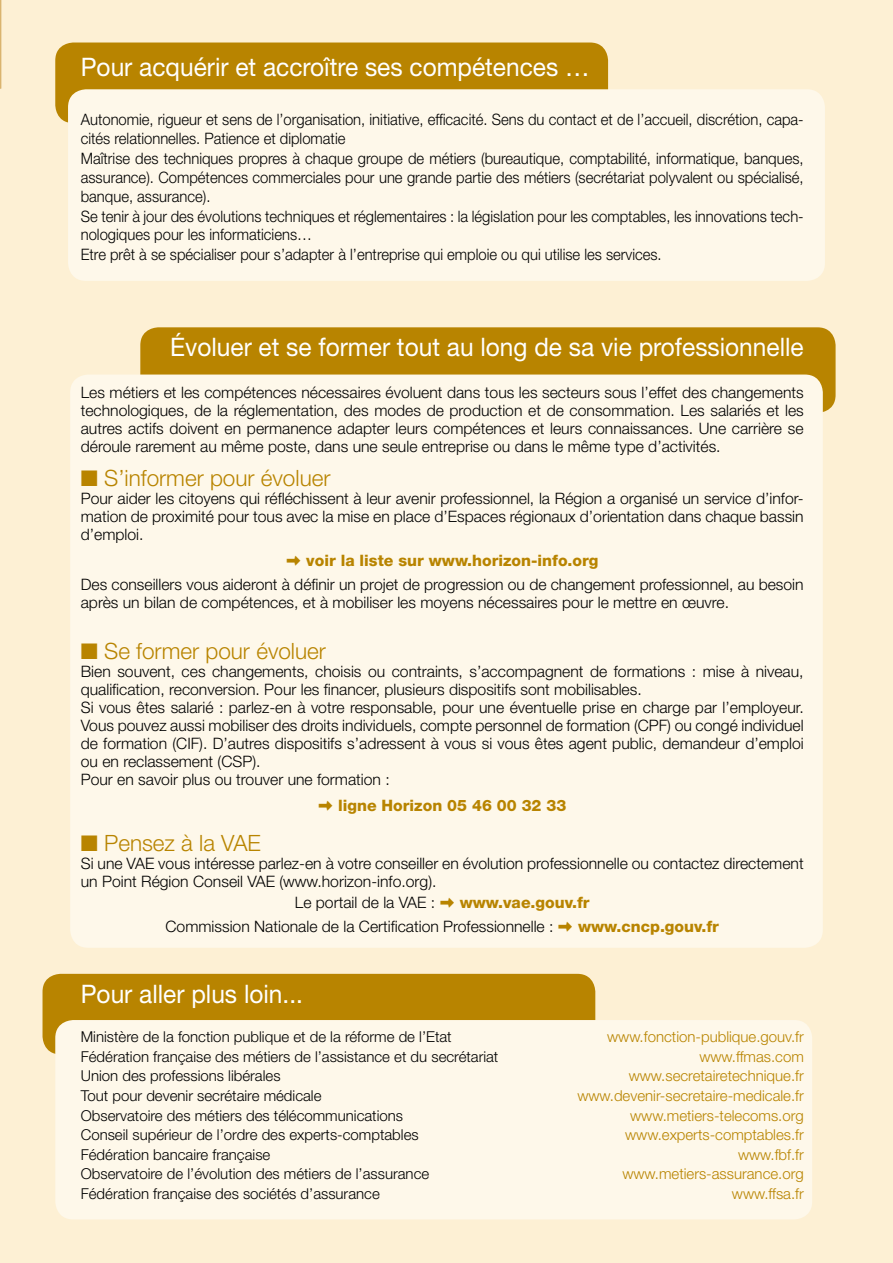
<style>
.page{position:relative;width:893px;height:1263px;background:#fdf0d4}
.page>*{position:absolute;margin:0;border:0;box-sizing:border-box;transform-origin:0 0}
.t1{font:25.5px "Helvetica Neue LT Std";color:#fff;scale:.96 1}
.t2{font:300 22.5px "Helvetica Neue LT Std";color:#b88400}
.t3{font:300 15.75px/18px "Helvetica Neue LT Std";color:#000;text-align:justify}
.t4{font:300 15.75px/19.4px "Helvetica Neue LT Std";color:#000;scale:.94 1}
.t5{font:800 15.75px "Helvetica Neue LT Std";color:#b88400}
.t6{font:300 15px "Helvetica Neue LT Std";color:#000}
.t7{font:300 15px "Helvetica Neue LT Std";color:#b88400}
.s1{font-family:"Ingy Arrows Two";font-weight:400;color:#b88400}
.s2{font-weight:800;color:#b88400}
.s3{font-family:"Ingy Arrows Two";font-weight:400}
</style>
<div class="page">
<svg style="left:0;top:0;width:1px;height:89px"></svg>
<div style="left:55px;top:43px;width:553px;height:80px;background:#b88400;border-radius:18px"></div>
<div style="left:68px;top:89px;width:757px;height:192px;background:#fef8ea;border-radius:18px"></div>
<div style="left:140px;top:327px;width:696px;height:86px;background:#b88400;border-radius:18px"></div>
<div style="left:70px;top:375px;width:753px;height:573px;background:#fef8ea;border-radius:18px"></div>
<div style="left:43px;top:974px;width:552px;height:80px;background:#b88400;border-radius:18px"></div>
<div style="left:55px;top:1020px;width:757px;height:199px;background:#fef8ea;border-radius:18px"></div>
<h1 class="t1" style="left:81px;top:51px;width:531px">Pour acquérir et accroître ses compétences …</h1>
<p class="t4" style="left:81px;top:110px;width:770px">Autonomie, rigueur et sens de l’organisation, initiative, efficacité. Sens du contact et de l’accueil, discrétion, capa&shy;cités relationnelles. Patience et diplomatie<br>Maîtrise des techniques propres à chaque groupe de métiers (bureautique, comptabilité, informatique, banques, assurance). Compétences commerciales pour une grande partie des métiers (secrétariat polyvalent ou spécialisé, banque, assurance).<br>Se tenir à jour des évolutions techniques et réglementaires : la législation pour les comptables, les innovations tech&shy;nologiques pour les informaticiens…<br>Etre prêt à se spécialiser pour s’adapter à l’entreprise qui emploie ou qui utilise les services.</p>
<h1 class="t1" style="left:170px;top:332px;width:661px">Évoluer et se former tout au long de sa vie professionnelle</h1>
<p class="t3" style="left:81px;top:383px;width:724px">Les métiers et les compétences nécessaires évoluent dans tous les secteurs sous l’effet des changements technologiques, de la réglementation, des modes de production et de consommation. Les salariés et les autres actifs doivent en permanence adapter leurs compétences et leurs connaissances. Une carrière se déroule rarement au même poste, dans une seule entreprise ou dans le même type d’activités.</p>
<h2 class="t2" style="left:81px;top:464px;width:251px">■ S’informer pour évoluer</h2>
<p class="t3" style="left:81px;top:489px;width:724px">Pour aider les citoyens qui réfléchissent à leur avenir professionnel, la Région a organisé un service d’infor&shy;mation de proximité pour tous avec la mise en place d’Espaces régionaux d’orientation dans chaque bassin d’emploi.</p>
<p class="t3" style="left:81px;top:547px;width:724px;line-height:24px;text-align:center"><span class="s1">[</span> <span class="s2">voir la liste sur www.horizon-info.org<br></span>Des conseillers vous aideront à définir un projet de progression ou de changement professionnel, au besoin</p>
<p class="t3" style="left:81px;top:593px;width:650px">après un bilan de compétences, et à mobiliser les moyens nécessaires pour le mettre en œuvre.</p>
<h2 class="t2" style="left:81px;top:637px;width:247px">■ Se former pour évoluer</h2>
<p class="t3" style="left:81px;top:662px;width:724px;text-align:left">Bien souvent, ces changements, choisis ou contraints, s’accompagnent de formations : mise à niveau, qualification, reconversion. Pour les financer, plusieurs dispositifs sont mobilisables.<br>Si vous êtes salarié : parlez-en à votre responsable, pour une éventuelle prise en charge par l’employeur.<br>Vous pouvez aussi mobiliser des droits individuels, compte personnel de formation (CPF) ou congé individuel de formation (CIF). D’autres dispositifs s’adressent à vous si vous êtes agent public, demandeur d’emploi ou en reclassement (CSP).<br>Pour en savoir plus ou trouver une formation :</p>
<p class="t5" style="left:318px;top:796px;width:250px"><span class="s3">[</span> ligne Horizon 05 46 00 32 33</p>
<h2 class="t2" style="left:81px;top:829px;width:182px">■ Pensez à la VAE</h2>
<p class="t3" style="left:81px;top:853px;width:724px">Si une VAE vous intéresse parlez-en à votre conseiller en évolution professionnelle ou contactez directement un Point Région Conseil VAE (www.horizon-info.org).</p>
<p class="t3" style="left:166px;top:889px;width:555px;line-height:24px;text-align:center">Le portail de la VAE : <span class="s1">[</span> <span class="s2">www.vae.gouv.fr<br></span>Commission Nationale de la Certification Professionnelle : <span class="s1">[</span> <span class="s2">www.cncp.gouv.fr</span></p>
<h1 class="t1" style="left:81px;top:979px;width:233px">Pour aller plus loin...</h1>
<p class="t6" style="left:81px;top:1028px;width:372px">Ministère de la fonction publique et de la réforme de l’Etat</p>
<p class="t7" style="left:607px;top:1028px;width:198px">www.fonction-publique.gouv.fr</p>
<p class="t6" style="left:81px;top:1047px;width:419px">Fédération française des métiers de l’assistance et du secrétariat</p>
<p class="t7" style="left:699px;top:1047px;width:106px">www.ffmas.com</p>
<p class="t6" style="left:81px;top:1067px;width:201px">Union des professions libérales</p>
<p class="t7" style="left:629px;top:1067px;width:177px">www.secretairetechnique.fr</p>
<p class="t6" style="left:81px;top:1086px;width:242px">Tout pour devenir secrétaire médicale</p>
<p class="t7" style="left:577px;top:1086px;width:228px">www.devenir-secretaire-medicale.fr</p>
<p class="t6" style="left:81px;top:1106px;width:324px">Observatoire des métiers des télécommunications</p>
<p class="t7" style="left:630px;top:1106px;width:175px">www.metiers-telecoms.org</p>
<p class="t6" style="left:81px;top:1125px;width:339px">Conseil supérieur de l’ordre des experts-comptables</p>
<p class="t7" style="left:625px;top:1125px;width:180px">www.experts-comptables.fr</p>
<p class="t6" style="left:81px;top:1145px;width:191px">Fédération bancaire française</p>
<p class="t7" style="left:738px;top:1145px;width:67px">www.fbf.fr</p>
<p class="t6" style="left:81px;top:1164px;width:350px">Observatoire de l’évolution des métiers de l’assurance</p>
<p class="t7" style="left:622px;top:1164px;width:183px">www.metiers-assurance.org</p>
<p class="t6" style="left:81px;top:1184px;width:300px">Fédération française des sociétés d’assurance</p>
<p class="t7" style="left:732px;top:1184px;width:73px">www.ffsa.fr</p>
</div>
